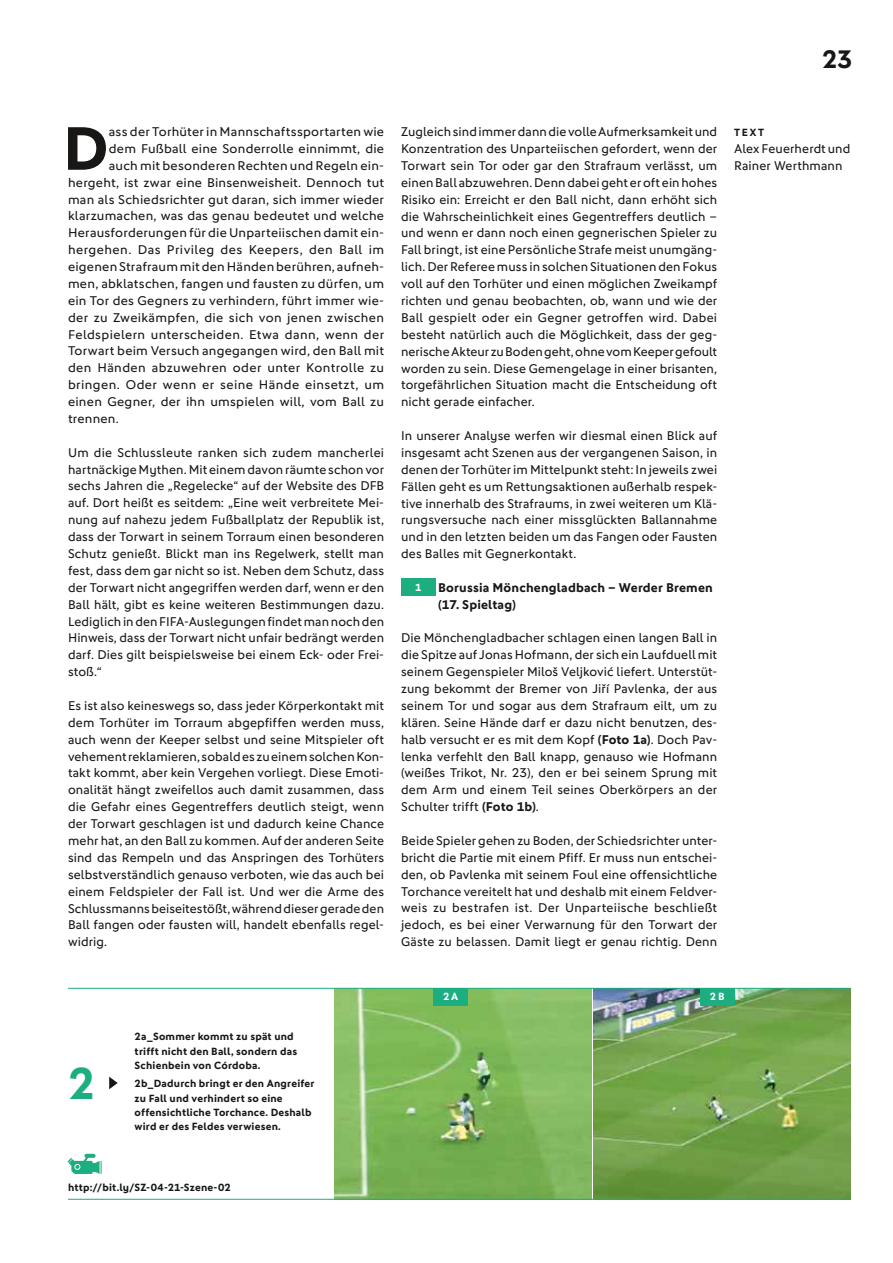
<style>
.page{position:relative;width:893px;height:1263px;background:#fff}
.page>*{position:absolute;margin:0;border:0;box-sizing:border-box;transform-origin:0 0}
.t1{font:700 61.65px "DFB Sans";color:#181716}
.t2{font:700 45px "DFB Sans";color:#1cad80}
.t3{font:700 25.5px "DFB Sans";color:#181716}
.t4{font:12.75px/17px "DFB Sans";letter-spacing:.015em;color:#181716;text-align:justify}
.t5{font:700 12.75px/17px "DFB Sans";letter-spacing:.01em;color:#181716}
.t6{font:12.75px "DFB Sans";letter-spacing:.035em;color:#181716}
.t7{font:700 10.5px/14.2px "DFB Sans";letter-spacing:.02em;color:#181716}
.t8{font:700 10.5px "DFB Sans";color:#fff}
.s1{font-weight:700}
</style>
<div class="page">
<div style="left:401px;top:578px;width:34px;height:17px;background:#1cad80"></div>
<img style="left:592px;top:989px;width:258px;height:210px">
<svg style="left:334px;top:989px;width:258px;height:210px;background:#82b85e"></svg>
<div style="left:434px;top:988px;width:34px;height:17px;background:#1cad80"></div>
<svg style="left:109px;top:1077px;width:9px;height:12px"></svg>
<svg style="left:68px;top:1154px;width:34px;height:20px"></svg>
<hr style="left:68px;top:1199px;width:782px;height:1px;background:#1cad80">
<hr style="left:68px;top:988px;width:782px;height:1px;background:#1cad80">
<div style="left:700px;top:988px;width:34px;height:17px;background:#1cad80"></div>
<h3 class="t3" style="left:822px;top:44px;width:32px">23</h3>
<h1 class="t1" style="left:63px;top:112px;width:47px">D</h1>
<p class="t4" style="left:109px;top:123px;width:277px">ass der Torhüter in Mannschaftssportarten wie</p>
<p class="t4" style="left:109px;top:140px;width:277px">dem Fußball eine Sonderrolle einnimmt, die</p>
<p class="t4" style="left:109px;top:157px;width:277px">auch mit besonderen Rechten und Regeln ein-</p>
<p class="t4" style="left:68px;top:174px;width:318px">hergeht, ist zwar eine Binsenweisheit. Dennoch tut</p>
<p class="t4" style="left:68px;top:191px;width:318px">man als Schiedsrichter gut daran, sich immer wieder</p>
<p class="t4" style="left:68px;top:207px;width:318px">klarzumachen, was das genau bedeutet und welche</p>
<p class="t4" style="left:68px;top:224px;width:318px">Herausforderungen für die Unparteiischen damit ein-</p>
<p class="t6" style="left:68px;top:242px;width:318px">hergehen. Das Privileg des Keepers, den Ball im</p>
<p class="t4" style="left:68px;top:258px;width:318px">eigenen Strafraum mit den Händen berühren, aufneh-</p>
<p class="t4" style="left:68px;top:275px;width:318px">men, abklatschen, fangen und fausten zu dürfen, um</p>
<p class="t4" style="left:68px;top:292px;width:318px">ein Tor des Gegners zu verhindern, führt immer wie-</p>
<p class="t4" style="left:68px;top:309px;width:318px">der zu Zweikämpfen, die sich von jenen zwischen</p>
<p class="t4" style="left:68px;top:326px;width:318px">Feldspielern unterscheiden. Etwa dann, wenn der</p>
<p class="t4" style="left:68px;top:342px;width:318px">Torwart beim Versuch angegangen wird, den Ball mit</p>
<p class="t4" style="left:68px;top:359px;width:318px">den Händen abzuwehren oder unter Kontrolle zu</p>
<p class="t4" style="left:68px;top:376px;width:318px">bringen. Oder wenn er seine Hände einsetzt, um</p>
<p class="t4" style="left:68px;top:393px;width:318px">einen Gegner, der ihn umspielen will, vom Ball zu</p>
<p class="t4" style="left:68px;top:410px;width:52px">trennen.</p>
<p class="t4" style="left:68px;top:444px;width:318px">Um die Schlussleute ranken sich zudem mancherlei hartnäckige Mythen. Mit einem davon räumte schon vor sechs Jahren die „Regelecke“ auf der Website des DFB auf. Dort heißt es seitdem: „Eine weit verbreitete Mei&shy;nung auf nahezu jedem Fußballplatz der Republik ist, dass der Torwart in seinem Torraum einen besonderen Schutz genießt. Blickt man ins Regelwerk, stellt man fest, dass dem gar nicht so ist. Neben dem Schutz, dass der Torwart nicht angegriffen werden darf, wenn er den Ball hält, gibt es keine weiteren Bestimmungen dazu.<br>Lediglich in den FIFA-Auslegungen findet man noch den Hinweis, dass der Torwart nicht unfair bedrängt werden darf. Dies gilt beispielsweise bei einem Eck- oder Frei&shy;stoß.“</p>
<p class="t4" style="left:68px;top:697px;width:318px">Es ist also keineswegs so, dass jeder Körperkontakt mit dem Torhüter im Torraum abgepfiffen werden muss, auch wenn der Keeper selbst und seine Mitspieler oft vehement reklamieren, sobald es zu einem solchen Kon&shy;takt kommt, aber kein Vergehen vorliegt. Diese Emoti&shy;onalität hängt zweifellos auch damit zusammen, dass die Gefahr eines Gegentreffers deutlich steigt, wenn der Torwart geschlagen ist und dadurch keine Chance mehr hat, an den Ball zu kommen. Auf der anderen Seite sind das Rempeln und das Anspringen des Torhüters selbstverständlich genauso verboten, wie das auch bei einem Feldspieler der Fall ist. Und wer die Arme des Schlussmanns beiseitestößt, während dieser gerade den Ball fangen oder fausten will, handelt ebenfalls regel&shy;widrig.</p>
<p class="t4" style="left:401px;top:123px;width:318px">Zugleich sind immer dann die volle Aufmerksamkeit und Konzentration des Unparteiischen gefordert, wenn der Torwart sein Tor oder gar den Strafraum verlässt, um einen Ball abzuwehren. Denn dabei geht er oft ein hohes Risiko ein: Erreicht er den Ball nicht, dann erhöht sich die Wahrscheinlichkeit eines Gegentreffers deutlich – und wenn er dann noch einen gegnerischen Spieler zu Fall bringt, ist eine Persönliche Strafe meist unumgäng&shy;lich. Der Referee muss in solchen Situationen den Fokus voll auf den Torhüter und einen möglichen Zweikampf richten und genau beobachten, ob, wann und wie der Ball gespielt oder ein Gegner getroffen wird. Dabei besteht natürlich auch die Möglichkeit, dass der geg&shy;nerische Akteur zu Boden geht, ohne vom Keeper gefoult worden zu sein. Diese Gemengelage in einer brisanten, torgefährlichen Situation macht die Entscheidung oft nicht gerade einfacher.</p>
<p class="t4" style="left:401px;top:427px;width:318px">In unserer Analyse werfen wir diesmal einen Blick auf insgesamt acht Szenen aus der vergangenen Saison, in denen der Torhüter im Mittelpunkt steht: In jeweils zwei Fällen geht es um Rettungsaktionen außerhalb respek&shy;tive innerhalb des Strafraums, in zwei weiteren um Klä&shy;rungsversuche nach einer missglückten Ballannahme und in den letzten beiden um das Fangen oder Fausten des Balles mit Gegnerkontakt.</p>
<p class="t8" style="left:415px;top:581px;width:8px">1</p>
<p class="t5" style="left:438px;top:579px;width:276px">Borussia Mönchengladbach – Werder Bremen (17. Spieltag)</p>
<p class="t4" style="left:401px;top:629px;width:318px">Die Mönchengladbacher schlagen einen langen Ball in die Spitze auf Jonas Hofmann, der sich ein Laufduell mit seinem Gegenspieler Miloš Veljković liefert. Unterstüt&shy;zung bekommt der Bremer von Jiří Pavlenka, der aus seinem Tor und sogar aus dem Strafraum eilt, um zu klären. Seine Hände darf er dazu nicht benutzen, des&shy;halb versucht er es mit dem Kopf <span class="s1">(Foto 1a)</span>. Doch Pav&shy;lenka verfehlt den Ball knapp, genauso wie Hofmann (weißes Trikot, Nr. 23), den er bei seinem Sprung mit dem Arm und einem Teil seines Oberkörpers an der Schulter trifft <span class="s1">(Foto 1b)</span>.</p>
<p class="t4" style="left:401px;top:832px;width:318px">Beide Spieler gehen zu Boden, der Schiedsrichter unter&shy;bricht die Partie mit einem Pfiff. Er muss nun entschei&shy;den, ob Pavlenka mit seinem Foul eine offensichtliche Torchance vereitelt hat und deshalb mit einem Feldver&shy;weis zu bestrafen ist. Der Unparteiische beschließt jedoch, es bei einer Verwarnung für den Torwart der Gäste zu belassen. Damit liegt er genau richtig. Denn</p>
<p class="t7" style="left:734px;top:125px;width:32px">TEXT</p>
<p class="t4" style="left:734px;top:140px;width:118px">Alex Feuerherdt und<br>Rainer Werthmann</p>
<h2 class="t2" style="left:68px;top:1056px;width:28px">2</h2>
<p class="t7" style="left:135px;top:1029px;width:164px">2a_Sommer kommt zu spät und trifft nicht den Ball, sondern das<br>Schienbein von Córdoba.</p>
<p class="t7" style="left:135px;top:1076px;width:181px">2b_Dadurch bringt er den Angreifer zu Fall und verhindert so eine offensichtliche Torchance. Deshalb wird er des Feldes verwiesen.</p>
<p class="t8" style="left:443px;top:990px;width:17px">2A</p>
<p class="t8" style="left:710px;top:990px;width:16px">2B</p>
<p class="t7" style="left:68px;top:1180px;width:164px">http://bit.ly/SZ-04-21-Szene-02</p>
</div>
